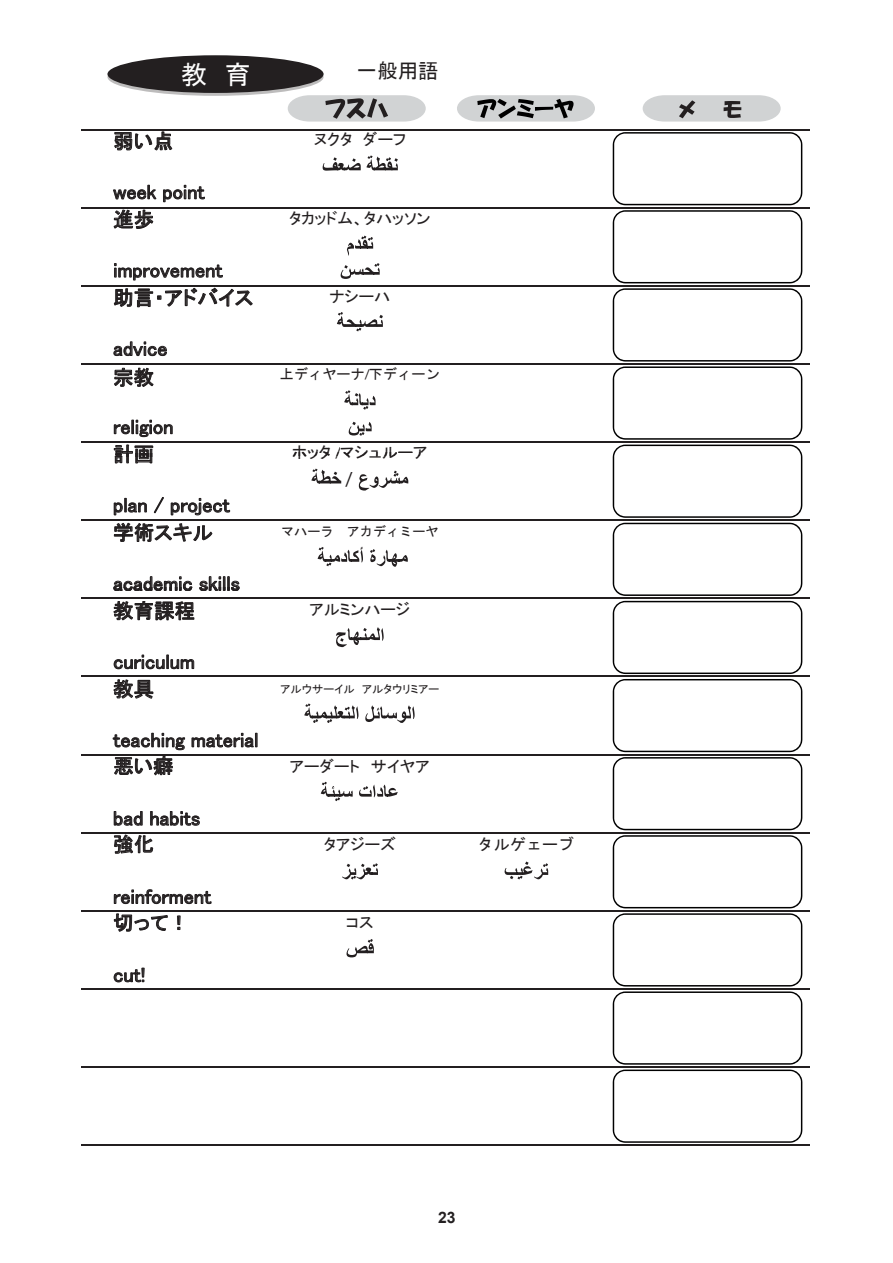
<style>
.page{position:relative;width:893px;height:1263px;background:#fff}
.page>*{position:absolute;margin:0;border:0;box-sizing:border-box;transform-origin:0 0}
.t1{font:26.25px "MS P Gothic";color:#fff}
.t2{font:20.4px "MS P Gothic";color:#231f20}
.t3{font:700 20.4px "Arial";color:#231f20}
.t4{font:16.05px "MS P Gothic";color:#231f20}
.t5{font:16.05px "MS Gothic";letter-spacing:.005em;color:#231f20}
.t6{font:700 15.75px "Arial";color:#231f20}
.t7{font:14.25px "MS Gothic";color:#231f20}
.t8{font:13.2px "MS Gothic";color:#231f20}
.t9{font:11.25px "MS P Gothic";color:#231f20}
.s1{font-family:"Arial"}
</style>
<div class="page">
<svg style="left:107px;top:58px;width:217px;height:38px"></svg>
<div style="left:107px;top:55px;width:217px;height:38px;background:#231f20;border-radius:50%"></div>
<svg style="left:288px;top:95px;width:138px;height:27px;background:#bebfc0"></svg>
<svg style="left:643px;top:95px;width:138px;height:27px;background:#c6c8c9"></svg>
<hr style="left:81px;top:129px;width:728px;height:1px;background:#231f20">
<hr style="left:81px;top:207px;width:728px;height:1px;background:#231f20">
<hr style="left:81px;top:285px;width:728px;height:2px;background:#231f20">
<hr style="left:81px;top:363px;width:728px;height:2px;background:#231f20">
<hr style="left:81px;top:441px;width:728px;height:2px;background:#231f20">
<hr style="left:81px;top:519px;width:728px;height:2px;background:#231f20">
<hr style="left:81px;top:598px;width:728px;height:1px;background:#231f20">
<hr style="left:81px;top:676px;width:728px;height:1px;background:#231f20">
<hr style="left:81px;top:754px;width:728px;height:1px;background:#231f20">
<hr style="left:81px;top:832px;width:728px;height:1px;background:#231f20">
<hr style="left:81px;top:910px;width:728px;height:1px;background:#231f20">
<hr style="left:81px;top:988px;width:728px;height:2px;background:#231f20">
<svg style="left:613px;top:132px;width:189px;height:1011px"></svg>
<hr style="left:81px;top:1066px;width:728px;height:2px;background:#231f20">
<hr style="left:81px;top:1144px;width:728px;height:2px;background:#231f20">
<svg style="left:457px;top:95px;width:138px;height:27px;background:#b1b2b3"></svg>
<svg style="left:114px;top:132px;width:58px;height:19px"></svg>
<svg style="left:323px;top:155px;width:75px;height:16px"></svg>
<svg style="left:113px;top:185px;width:44px;height:14px"></svg>
<svg style="left:163px;top:185px;width:42px;height:17px"></svg>
<svg style="left:114px;top:209px;width:39px;height:20px"></svg>
<svg style="left:347px;top:236px;width:26px;height:20px"></svg>
<svg style="left:114px;top:263px;width:109px;height:17px"></svg>
<svg style="left:341px;top:263px;width:39px;height:16px"></svg>
<svg style="left:114px;top:287px;width:139px;height:21px"></svg>
<svg style="left:337px;top:312px;width:46px;height:19px"></svg>
<svg style="left:114px;top:341px;width:53px;height:15px"></svg>
<svg style="left:114px;top:368px;width:40px;height:19px"></svg>
<svg style="left:344px;top:390px;width:32px;height:20px"></svg>
<svg style="left:114px;top:420px;width:59px;height:17px"></svg>
<svg style="left:349px;top:422px;width:23px;height:14px"></svg>
<svg style="left:114px;top:445px;width:39px;height:18px"></svg>
<svg style="left:311px;top:469px;width:30px;height:14px"></svg>
<svg style="left:359px;top:471px;width:49px;height:19px"></svg>
<svg style="left:114px;top:498px;width:33px;height:17px"></svg>
<svg style="left:154px;top:497px;width:10px;height:16px"></svg>
<svg style="left:171px;top:498px;width:59px;height:17px"></svg>
<svg style="left:114px;top:523px;width:98px;height:19px"></svg>
<svg style="left:318px;top:547px;width:45px;height:19px"></svg>
<svg style="left:370px;top:549px;width:38px;height:18px"></svg>
<svg style="left:114px;top:576px;width:78px;height:15px"></svg>
<svg style="left:199px;top:576px;width:40px;height:15px"></svg>
<svg style="left:113px;top:601px;width:81px;height:19px"></svg>
<svg style="left:336px;top:627px;width:48px;height:20px"></svg>
<svg style="left:114px;top:655px;width:80px;height:14px"></svg>
<svg style="left:113px;top:679px;width:40px;height:20px"></svg>
<svg style="left:304px;top:703px;width:54px;height:20px"></svg>
<svg style="left:365px;top:705px;width:50px;height:18px"></svg>
<svg style="left:113px;top:733px;width:72px;height:17px"></svg>
<svg style="left:192px;top:733px;width:65px;height:14px"></svg>
<svg style="left:114px;top:756px;width:59px;height:20px"></svg>
<svg style="left:321px;top:782px;width:32px;height:19px"></svg>
<svg style="left:359px;top:784px;width:39px;height:13px"></svg>
<svg style="left:114px;top:811px;width:29px;height:15px"></svg>
<svg style="left:150px;top:811px;width:50px;height:15px"></svg>
<svg style="left:114px;top:834px;width:39px;height:20px"></svg>
<svg style="left:342px;top:861px;width:206px;height:18px"></svg>
<svg style="left:114px;top:889px;width:97px;height:15px"></svg>
<svg style="left:114px;top:913px;width:54px;height:19px"></svg>
<svg style="left:177px;top:916px;width:3px;height:14px"></svg>
<svg style="left:347px;top:939px;width:27px;height:18px"></svg>
<svg style="left:114px;top:968px;width:31px;height:14px"></svg>
<p class="t1" style="left:181px;top:61px;width:28px">教</p>
<p class="t2" style="left:113px;top:131px;width:62px">弱い点</p>
<p class="t2" style="left:113px;top:182px;width:93px">week point</p>
<p class="t1" style="left:225px;top:61px;width:28px">育</p>
<p class="t2" style="left:113px;top:209px;width:42px">進歩</p>
<p class="t2" style="left:113px;top:260px;width:111px">improvement</p>
<p class="t2" style="left:113px;top:287px;width:142px">助言・アドバイス</p>
<p class="t2" style="left:113px;top:338px;width:56px">advice</p>
<p class="t2" style="left:113px;top:367px;width:42px">宗教</p>
<p class="t2" style="left:113px;top:416px;width:62px">religion</p>
<p class="t2" style="left:113px;top:444px;width:42px">計画</p>
<p class="t2" style="left:113px;top:495px;width:118px">plan / project</p>
<p class="t2" style="left:113px;top:522px;width:101px">学術スキル</p>
<p class="t2" style="left:113px;top:573px;width:128px">academic skills</p>
<p class="t2" style="left:113px;top:600px;width:83px">教育課程</p>
<p class="t2" style="left:113px;top:651px;width:83px">curiculum</p>
<p class="t2" style="left:113px;top:679px;width:42px">教具</p>
<p class="t2" style="left:113px;top:729px;width:147px">teaching material</p>
<p class="t2" style="left:113px;top:756px;width:62px">悪い癖</p>
<p class="t2" style="left:113px;top:808px;width:89px">bad habits</p>
<p class="t2" style="left:113px;top:834px;width:42px">強化</p>
<p class="t2" style="left:113px;top:886px;width:100px">reinforment</p>
<p class="t2" style="left:113px;top:912px;width:77px">切って！</p>
<p class="t2" style="left:113px;top:964px;width:34px">cut!</p>
<p class="t2" style="left:357px;top:61px;width:83px">一般用語</p>
<p class="t4" style="left:314px;top:131px;width:94px">ヌクタ　ダーフ</p>
<p class="t4" style="left:289px;top:210px;width:143px">タカッドム、タハッソン</p>
<p class="t4" style="left:329px;top:288px;width:62px">ナシーハ</p>
<p class="t7" style="left:280px;top:367px;width:161px">上ディヤーナ<span class="s1">/</span>下ディーン</p>
<p class="t4" style="left:292px;top:445px;width:137px">ホッタ <span class="s1">/</span>マシュルーア</p>
<p class="t3" style="left:346px;top:467px;width:8px">/</p>
<p class="t8" style="left:281px;top:524px;width:159px">マハーラ　アカディミーヤ</p>
<p class="t4" style="left:310px;top:601px;width:102px">アルミンハージ</p>
<p class="t9" style="left:280px;top:684px;width:160px">アルウサーイル　アルタウリミアー</p>
<p class="t4" style="left:290px;top:758px;width:142px">アーダート　サイヤア</p>
<p class="t4" style="left:324px;top:836px;width:73px">タアジーズ</p>
<p class="t4" style="left:346px;top:914px;width:29px">コス</p>
<p class="t5" style="left:478px;top:836px;width:98px">タルゲェーブ</p>
<p class="t6" style="left:438px;top:1207px;width:19px">23</p>
</div>
